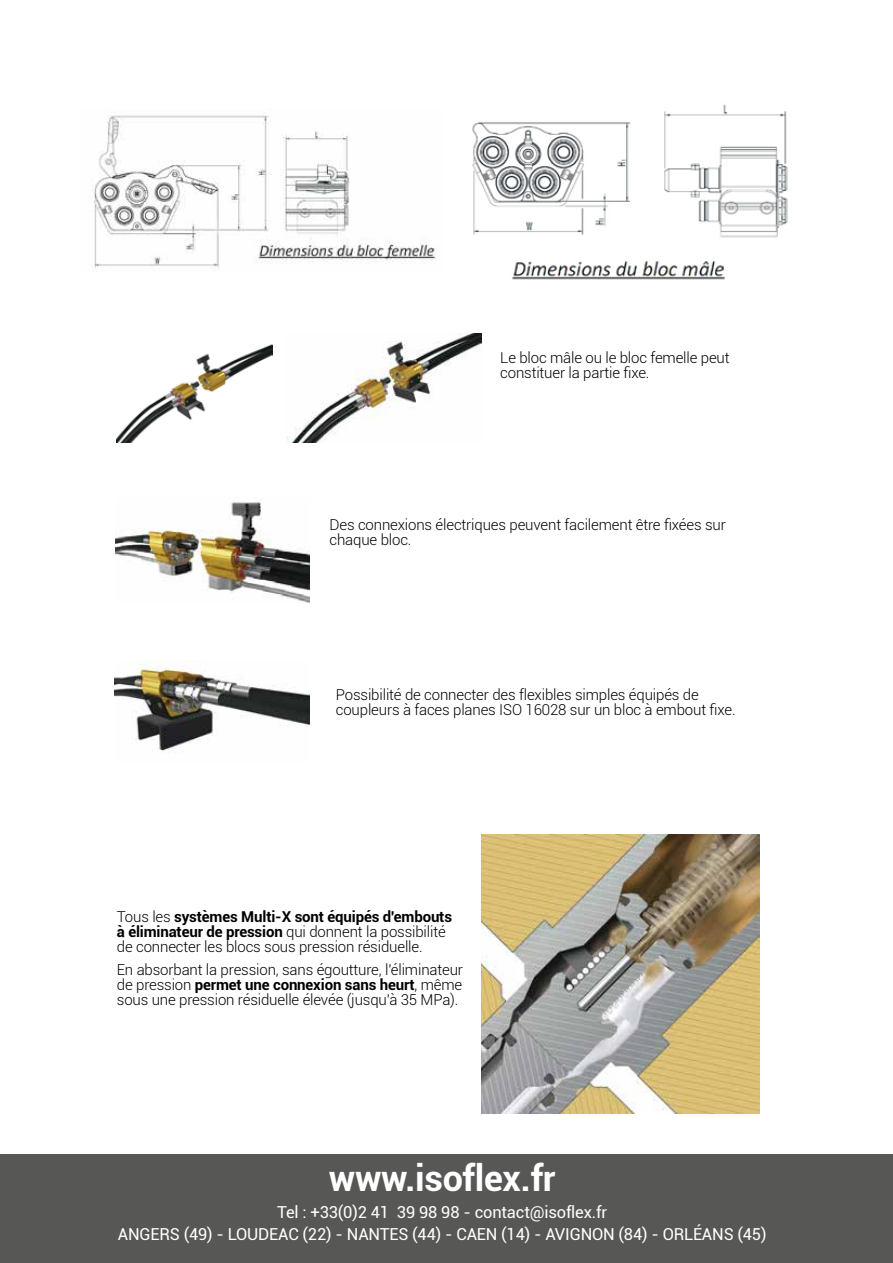
<style>
.page{position:relative;width:893px;height:1263px;background:#fff}
.page>*{position:absolute;margin:0;border:0;box-sizing:border-box;transform-origin:0 0}
.t1{font:700 36px "Roboto";letter-spacing:-.01em;color:#fff}
.t2{font:16.5px/22px "Roboto";letter-spacing:-.01em;color:#fff;text-align:center}
.t3{font:300 15px/15px "Roboto";letter-spacing:-.01em;color:#000}
.s1{font-weight:700}
</style>
<div class="page">
<div style="left:0;top:1154px;width:893px;height:109px;background:#575756"></div>
<img style="left:117px;top:344px;width:155px;height:99px">
<img style="left:286px;top:334px;width:195px;height:109px">
<img style="left:116px;top:502px;width:193px;height:101px">
<img style="left:114px;top:660px;width:195px;height:92px">
<img style="left:481px;top:835px;width:279px;height:279px">
<img style="left:472px;top:104px;width:316px;height:176px">
<img style="left:92px;top:115px;width:344px;height:157px">
<p class="t3" style="left:500px;top:349px;width:231px">Le bloc mâle ou le bloc femelle peut constituer la partie fixe.</p>
<p class="t3" style="left:329px;top:517px;width:398px">Des connexions électriques peuvent facilement être fixées sur chaque bloc.</p>
<p class="t3" style="left:336px;top:686px;width:401px">Possibilité de connecter des flexibles simples équipés de coupleurs à faces planes ISO 16028 sur un bloc à embout fixe.</p>
<p class="t3" style="left:117px;top:908px;width:337px">Tous les <span class="s1">systèmes Multi-X sont équipés d'embouts à éliminateur de pression</span> qui donnent la possibilité de connecter les blocs sous pression résiduelle.</p>
<p class="t3" style="left:117px;top:962px;width:348px;text-align:justify">En absorbant la pression, sans égoutture, l'éliminateur de pression <span class="s1">permet une connexion sans heurt</span>, même sous une pression résiduelle élevée (jusqu'à 35 MPa).</p>
<h1 class="t1" style="left:329px;top:1153px;width:228px">www.isoflex.fr</h1>
<p class="t2" style="left:118px;top:1200px;width:650px">Tel : +33(0)2 41 39 98 98 - contact@isoflex.fr<br>ANGERS (49) - LOUDEAC (22) - NANTES (44) - CAEN (14) - AVIGNON (84) - ORLÉANS (45)</p>
</div>
